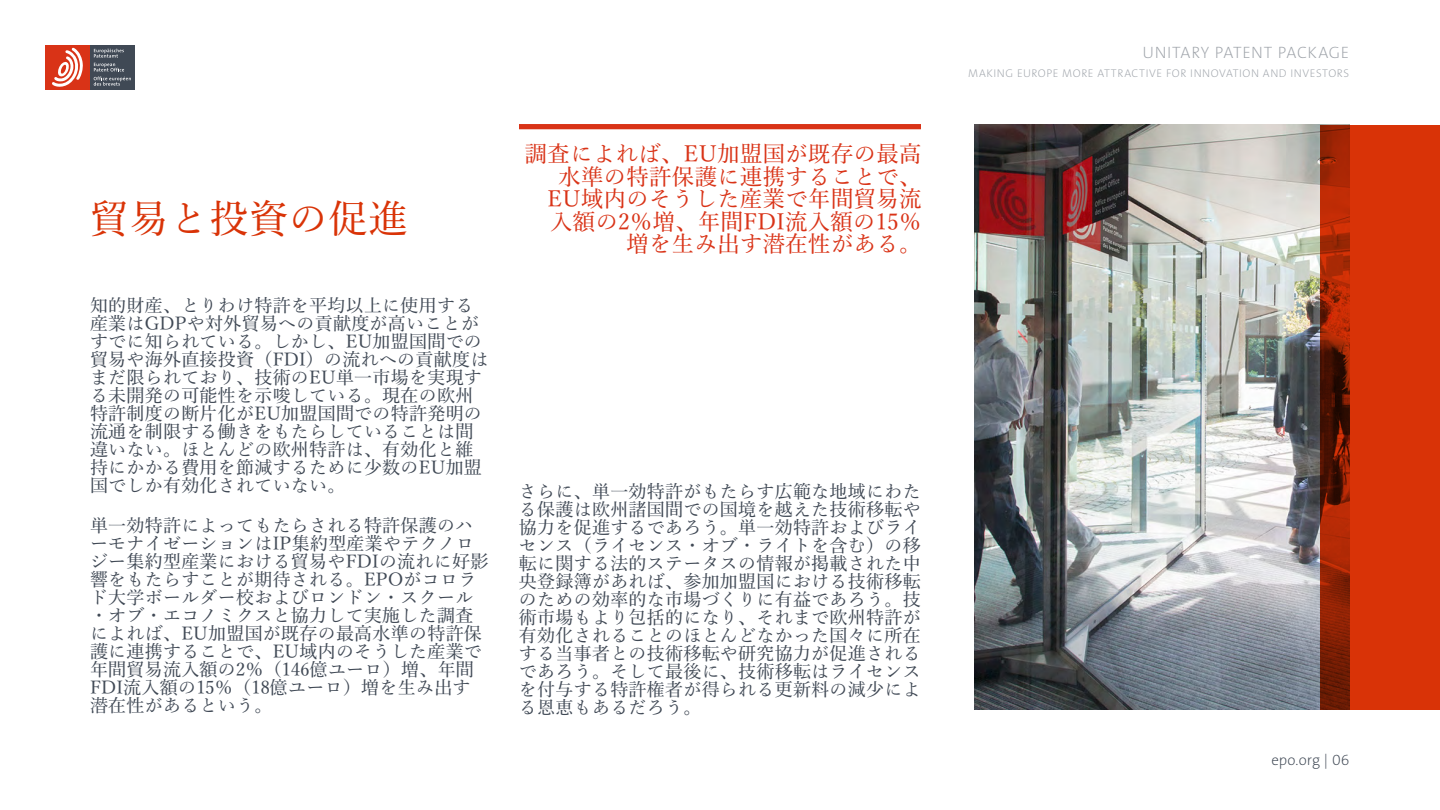
<style>
.page{position:relative;width:1440px;height:810px;background:#fff}
.page>*{position:absolute;margin:0;border:0;box-sizing:border-box;transform-origin:0 0}
.t1{font:500 39px "Yu Min";letter-spacing:.02em;color:#d93307}
.t2{font:500 22.5px/22.5px "Yu Min";letter-spacing:.02em;color:#d93317;text-align:right}
.t3{font:500 18px/18px "Yu Min";letter-spacing:.015em;color:#404955}
.t4{font:16.5px "The Sans LP2 Ex Lig";letter-spacing:.035em;color:#9fa4aa}
.t5{font:15px "The Sans LP2 Ex Lig";color:#404955}
.t6{font:11.25px "The Sans LP2 Ex Lig";letter-spacing:.055em;color:#9fa4aa}
</style>
<div class="page">
<div style="left:90px;top:45px;width:45px;height:45px;background:#404955"></div>
<svg style="left:94px;top:49px;width:30px;height:22px"></svg>
<svg style="left:94px;top:77px;width:37px;height:9px"></svg>
<div style="left:45px;top:45px;width:45px;height:45px;background:#d93317"></div>
<svg style="left:52px;top:48px;width:31px;height:39px"></svg>
<img style="left:975px;top:125px;width:346px;height:585px">
<svg style="left:1321px;top:125px;width:119px;height:585px;background:#c02d06"></svg>
<div style="left:519px;top:124px;width:402px;height:5px;background:#d93317"></div>
<h1 class="t1" style="left:90px;top:199px;width:319px">貿易と投資の促進</h1>
<p class="t3" style="left:90px;top:296px;width:400px">知的財産、とりわけ特許を平均以上に使用する産業はGDPや対外貿易への貢献度が高いことがすでに知られている。しかし、EU加盟国間での貿易や海外直接投資（FDI）の流れへの貢献度はまだ限られており、技術のEU単一市場を実現する未開発の可能性を示唆している。現在の欧州特許制度の断片化がEU加盟国間での特許発明の流通を制限する働きをもたらしていることは間違いない。ほとんどの欧州特許は、有効化と維持にかかる費用を節減するために少数のEU加盟国でしか有効化されていない。</p>
<p class="t3" style="left:90px;top:516px;width:400px">単一効特許によってもたらされる特許保護のハーモナイゼーションはIP集約型産業やテクノロジー集約型産業における貿易やFDIの流れに好影響をもたらすことが期待される。EPOがコロラド大学ボールダー校およびロンドン・スクール・オブ・エコノミクスと協力して実施した調査によれば、EU加盟国が既存の最高水準の特許保護に連携することで、EU域内のそうした産業で年間貿易流入額の2％（146億ユーロ）増、年間<br>FDI流入額の15％（18億ユーロ）増を生み出す潜在性があるという。</p>
<p class="t2" style="left:525px;top:142px;width:398px">調査によれば、EU加盟国が既存の最高水準の特許保護に連携することで、<br>EU域内のそうした産業で年間貿易流入額の2％増、年間FDI流入額の15％増を生み出す潜在性がある。</p>
<p class="t3" style="left:519px;top:482px;width:403px;text-align:justify">さらに、単一効特許がもたらす広範な地域にわたる保護は欧州諸国間での国境を越えた技術移転や協力を促進するであろう。単一効特許およびライセンス（ライセンス・オブ・ライトを含む）の移転に関する法的ステータスの情報が掲載された中央登録簿があれば、参加加盟国における技術移転のための効率的な市場づくりに有益であろう。技術市場もより包括的になり、それまで欧州特許が有効化されることのほとんどなかった国々に所在する当事者との技術移転や研究協力が促進されるであろう。そして最後に、技術移転はライセンスを付与する特許権者が得られる更新料の減少による恩恵もあるだろう。</p>
<p class="t4" style="left:1143px;top:41px;width:208px">UNITARY PATENT PACKAGE</p>
<p class="t6" style="left:968px;top:66px;width:383px">MAKING EUROPE MORE ATTRACTIVE FOR INNOVATION AND INVESTORS</p>
<p class="t5" style="left:1271px;top:750px;width:79px">epo.org | 06</p>
</div>
